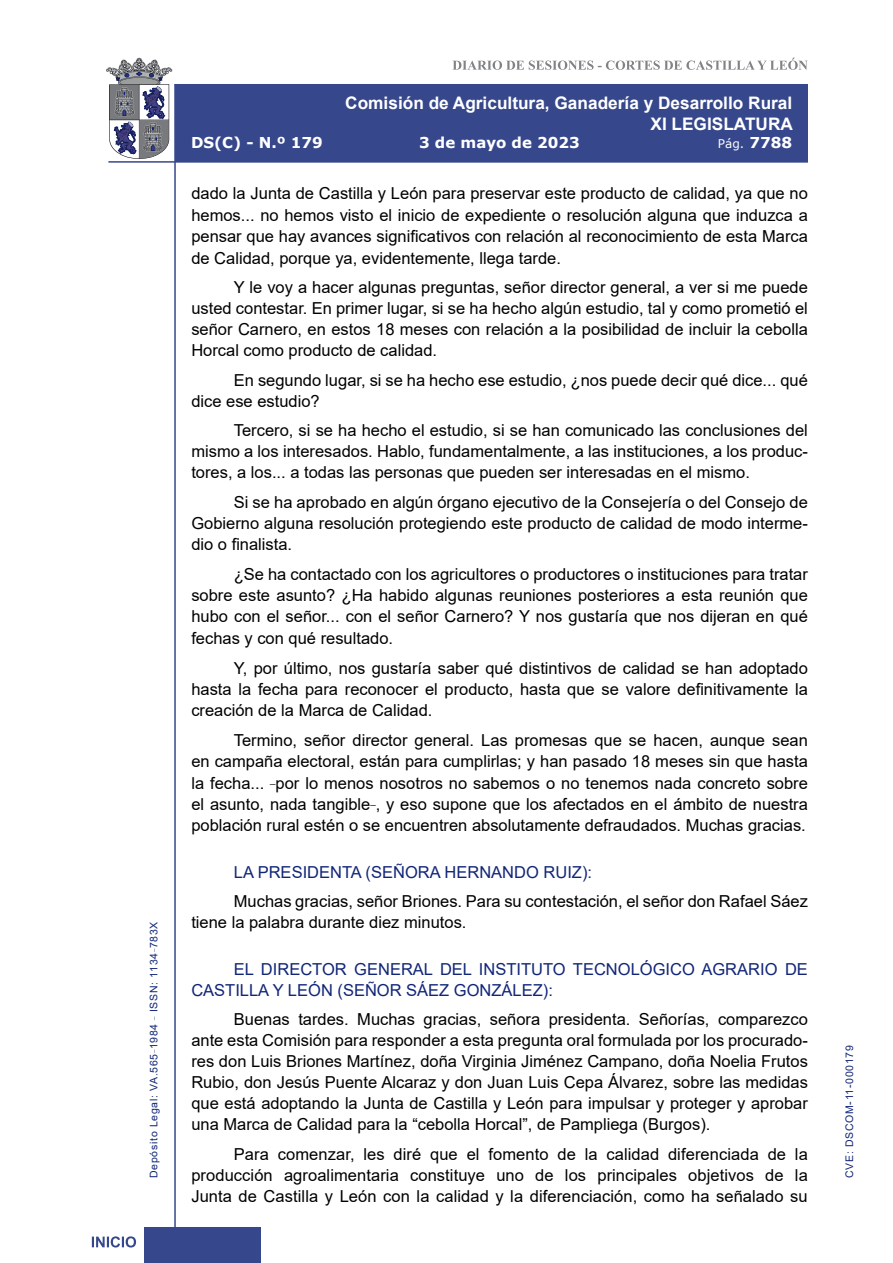
<style>
.page{position:relative;width:893px;height:1263px;background:#fff}
.page>*{position:absolute;margin:0;border:0;box-sizing:border-box;transform-origin:0 0}
.t1{font:700 17.25px/20.7px "Arial";color:#fff;text-align:right}
.t2{font:16.5px/21px "Arial";color:#000;text-align:justify}
.Orador{font:16.5px/21px "Arial";color:#122678}
.t3{font:700 15px "Verdana";color:#fff}
.t4{font:12px "Verdana";color:#fff}
.t5{font:10.5px "Arial";letter-spacing:.065em;color:#122678}
.s1{font-weight:700;font-size:15px}
</style>
<div class="page">
<svg style="left:452px;top:58px;width:356px;height:12px"></svg>
<hr style="left:174px;top:84px;width:2px;height:1179px;background:#36478c">
<div style="left:144px;top:1227px;width:117px;height:36px;background:#36478c"></div>
<div style="left:175px;top:84px;width:633px;height:78px;background:#36478c"></div>
<hr style="left:108px;top:161px;width:700px;height:2px;background:#36478c">
<svg style="left:92px;top:1236px;width:44px;height:11px"></svg>
<svg style="left:106px;top:58px;width:66px;height:101px"></svg>
<p class="t5" style="left:146px;top:1178px;width:258px;rotate:-90deg">Depósito Legal: VA.565<sup>_</sup>1984 <sup>_</sup> ISSN: 1134<sup>_</sup>783X</p>
<p class="t1" style="left:345px;top:93px;width:449px">Comisión de Agricultura, Ganadería y Desarrollo Rural<br>XI LEGISLATURA</p>
<p class="t3" style="left:191px;top:132px;width:133px">DS(C) - N.º 179</p>
<p class="t3" style="left:419px;top:132px;width:162px">3 de mayo de 2023</p>
<p class="t4" style="left:718px;top:135px;width:76px">Pág. <span class="s1">7788</span></p>
<p class="t2" style="left:191px;top:182px;width:618px;line-height:21.6px">dado la Junta de Castilla y León para preservar este producto de calidad, ya que no hemos... no hemos visto el inicio de expediente o resolución alguna que induzca a pensar que hay avances significativos con relación al reconocimiento de esta Marca de Calidad, porque ya, evidentemente, llega tarde.</p>
<p class="t2" style="left:191px;top:277px;width:618px;text-indent:43px">Y le voy a hacer algunas preguntas, señor director general, a ver si me puede usted contestar. En primer lugar, si se ha hecho algún estudio, tal y como prometió el señor Carnero, en estos 18 meses con relación a la posibilidad de incluir la cebolla Horcal como producto de calidad.</p>
<p class="t2" style="left:191px;top:370px;width:618px;text-indent:43px">En segundo lugar, si se ha hecho ese estudio, ¿nos puede decir qué dice... qué dice ese estudio?</p>
<p class="t2" style="left:191px;top:420px;width:618px;text-indent:43px">Tercero, si se ha hecho el estudio, si se han comunicado las conclusiones del mismo a los interesados. Hablo, fundamentalmente, a las instituciones, a los produc&shy;tores, a los... a todas las personas que pueden ser interesadas en el mismo.</p>
<p class="t2" style="left:191px;top:492px;width:618px;text-indent:43px">Si se ha aprobado en algún órgano ejecutivo de la Consejería o del Consejo de Gobierno alguna resolución protegiendo este producto de calidad de modo interme&shy;dio o finalista.</p>
<p class="t2" style="left:191px;top:563px;width:618px;text-indent:43px">¿Se ha contactado con los agricultores o productores o instituciones para tratar sobre este asunto? ¿Ha habido algunas reuniones posteriores a esta reunión que hubo con el señor... con el señor Carnero? Y nos gustaría que nos dijeran en qué fechas y con qué resultado.</p>
<p class="t2" style="left:191px;top:657px;width:618px;text-indent:43px">Y, por último, nos gustaría saber qué distintivos de calidad se han adoptado hasta la fecha para reconocer el producto, hasta que se valore definitivamente la creación de la Marca de Calidad.</p>
<p class="t2" style="left:191px;top:729px;width:618px;text-indent:43px">Termino, señor director general. Las promesas que se hacen, aunque sean en campaña electoral, están para cumplirlas; y han pasado 18 meses sin que hasta la fecha... <sup>_</sup>por lo menos nosotros no sabemos o no tenemos nada concreto sobre el asunto, nada tangible<sup>_</sup>, y eso supone que los afectados en el ámbito de nuestra población rural estén o se encuentren absolutamente defraudados. Muchas gracias.</p>
<p class="Orador" style="left:234px;top:861px;width:360px">LA PRESIDENTA (SEÑORA HERNANDO RUIZ):</p>
<p class="t2" style="left:191px;top:891px;width:618px;text-indent:43px">Muchas gracias, señor Briones. Para su contestación, el señor don Rafael Sáez tiene la palabra durante diez minutos.</p>
<p class="Orador" style="left:191px;top:958px;width:618px;text-indent:43px">EL DIRECTOR GENERAL DEL INSTITUTO TECNOLÓGICO AGRARIO DE<br>CASTILLA Y LEÓN (SEÑOR SÁEZ GONZÁLEZ):</p>
<p class="t2" style="left:191px;top:1009px;width:618px;text-indent:43px">Buenas tardes. Muchas gracias, señora presidenta. Señorías, comparezco ante esta Comisión para responder a esta pregunta oral formulada por los procurado&shy;res don Luis Briones Martínez, doña Virginia Jiménez Campano, doña Noelia Frutos Rubio, don Jesús Puente Alcaraz y don Juan Luis Cepa Álvarez, sobre las medidas que está adoptando la Junta de Castilla y León para impulsar y proteger y aprobar una Marca de Calidad para la “cebolla Horcal”, de Pampliega (Burgos).</p>
<p class="t2" style="left:191px;top:1143px;width:618px;text-indent:43px">Para comenzar, les diré que el fomento de la calidad diferenciada de la producción agroalimentaria constituye uno de los principales objetivos de la Junta de Castilla y León con la calidad y la diferenciación, como ha señalado su</p>
<p class="t5" style="left:842px;top:1178px;width:134px;rotate:-90deg">CVE: DSCOM-11-000179</p>
</div>
